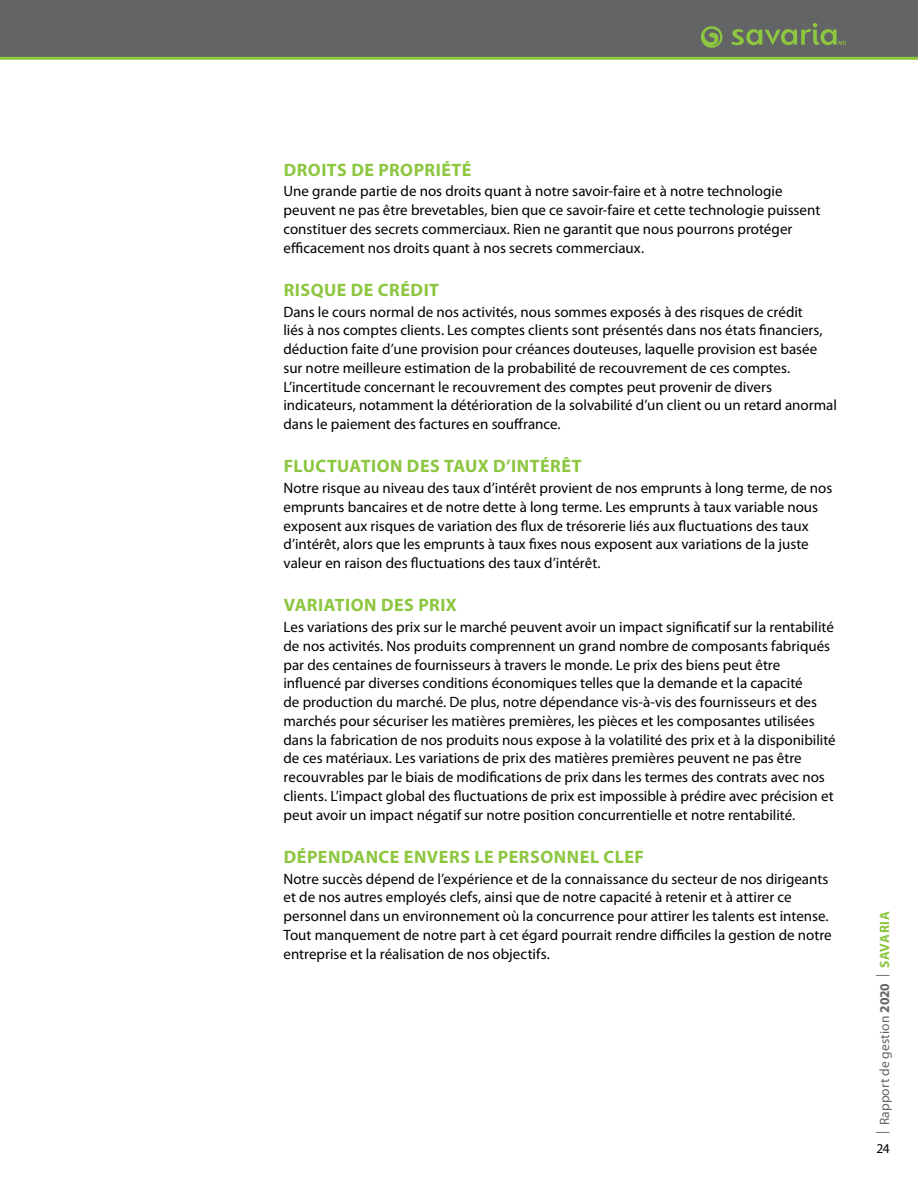
<style>
.page{position:relative;width:918px;height:1188px;background:#fff}
.page>*{position:absolute;margin:0;border:0;box-sizing:border-box;transform-origin:0 0}
.t1{font:700 18px "Myriad Pro";letter-spacing:.03em;color:#8dc63f}
.t2{font:15px/18.8px "Myriad Pro";color:#000}
.t3{font:13.5px "Myriad Pro";letter-spacing:.005em;color:#636466}
.t4{font:13.5px "Myriad Pro";color:#000}
.s1{font-weight:700}
.s2{font-weight:700;color:#8dc63f}
</style>
<div class="page">
<div style="left:0;top:0;width:918px;height:58px;background:#636466"></div>
<svg style="left:701px;top:26px;width:21px;height:22px"></svg>
<svg style="left:731px;top:23px;width:115px;height:22px"></svg>
<hr style="left:0;top:57px;width:918px;height:3px;background:#8dc63f">
<p class="t1" style="left:284px;top:158px;width:189px">DROITS DE PROPRIÉTÉ</p>
<p class="t2" style="left:284px;top:182px;width:538px">Une grande partie de nos droits quant à notre savoir-faire et à notre technologie peuvent ne pas être brevetables, bien que ce savoir-faire et cette technologie puissent constituer des secrets commerciaux. Rien ne garantit que nous pourrons protéger efficacement nos droits quant à nos secrets commerciaux.</p>
<p class="t1" style="left:284px;top:278px;width:157px">RISQUE DE CRÉDIT</p>
<p class="t2" style="left:284px;top:302px;width:555px">Dans le cours normal de nos activités, nous sommes exposés à des risques de crédit<br>liés à nos comptes clients. Les comptes clients sont présentés dans nos états financiers, déduction faite d’une provision pour créances douteuses, laquelle provision est basée sur notre meilleure estimation de la probabilité de recouvrement de ces comptes.<br>L’incertitude concernant le recouvrement des comptes peut provenir de divers indicateurs, notamment la détérioration de la solvabilité d’un client ou un retard anormal dans le paiement des factures en souffrance.</p>
<p class="t1" style="left:284px;top:454px;width:299px">FLUCTUATION DES TAUX D’INTÉRÊT</p>
<p class="t2" style="left:284px;top:478px;width:550px">Notre risque au niveau des taux d’intérêt provient de nos emprunts à long terme, de nos emprunts bancaires et de notre dette à long terme. Les emprunts à taux variable nous exposent aux risques de variation des flux de trésorerie liés aux fluctuations des taux d’intérêt, alors que les emprunts à taux fixes nous exposent aux variations de la juste valeur en raison des fluctuations des taux d’intérêt.</p>
<p class="t1" style="left:284px;top:593px;width:175px">VARIATION DES PRIX</p>
<p class="t2" style="left:284px;top:617px;width:554px">Les variations des prix sur le marché peuvent avoir un impact significatif sur la rentabilité de nos activités. Nos produits comprennent un grand nombre de composants fabriqués par des centaines de fournisseurs à travers le monde. Le prix des biens peut être influencé par diverses conditions économiques telles que la demande et la capacité<br>de production du marché. De plus, notre dépendance vis-à-vis des fournisseurs et des marchés pour sécuriser les matières premières, les pièces et les composantes utilisées dans la fabrication de nos produits nous expose à la volatilité des prix et à la disponibilité de ces matériaux. Les variations de prix des matières premières peuvent ne pas être recouvrables par le biais de modifications de prix dans les termes des contrats avec nos clients. L’impact global des fluctuations de prix est impossible à prédire avec précision et peut avoir un impact négatif sur notre position concurrentielle et notre rentabilité.</p>
<p class="t1" style="left:284px;top:845px;width:362px">DÉPENDANCE ENVERS LE PERSONNEL CLEF</p>
<p class="t2" style="left:284px;top:869px;width:550px">Notre succès dépend de l’expérience et de la connaissance du secteur de nos dirigeants et de nos autres employés clefs, ainsi que de notre capacité à retenir et à attirer ce personnel dans un environnement où la concurrence pour attirer les talents est intense.<br>Tout manquement de notre part à cet égard pourrait rendre difficiles la gestion de notre entreprise et la réalisation de nos objectifs.</p>
<p class="t3" style="left:876px;top:1134px;width:224px;rotate:-90deg">| Rapport de gestion <span class="s1">2020</span> | <span class="s2">SAVARIA</span></p>
<p class="t4" style="left:876px;top:1140px;width:15px">24</p>
</div>
